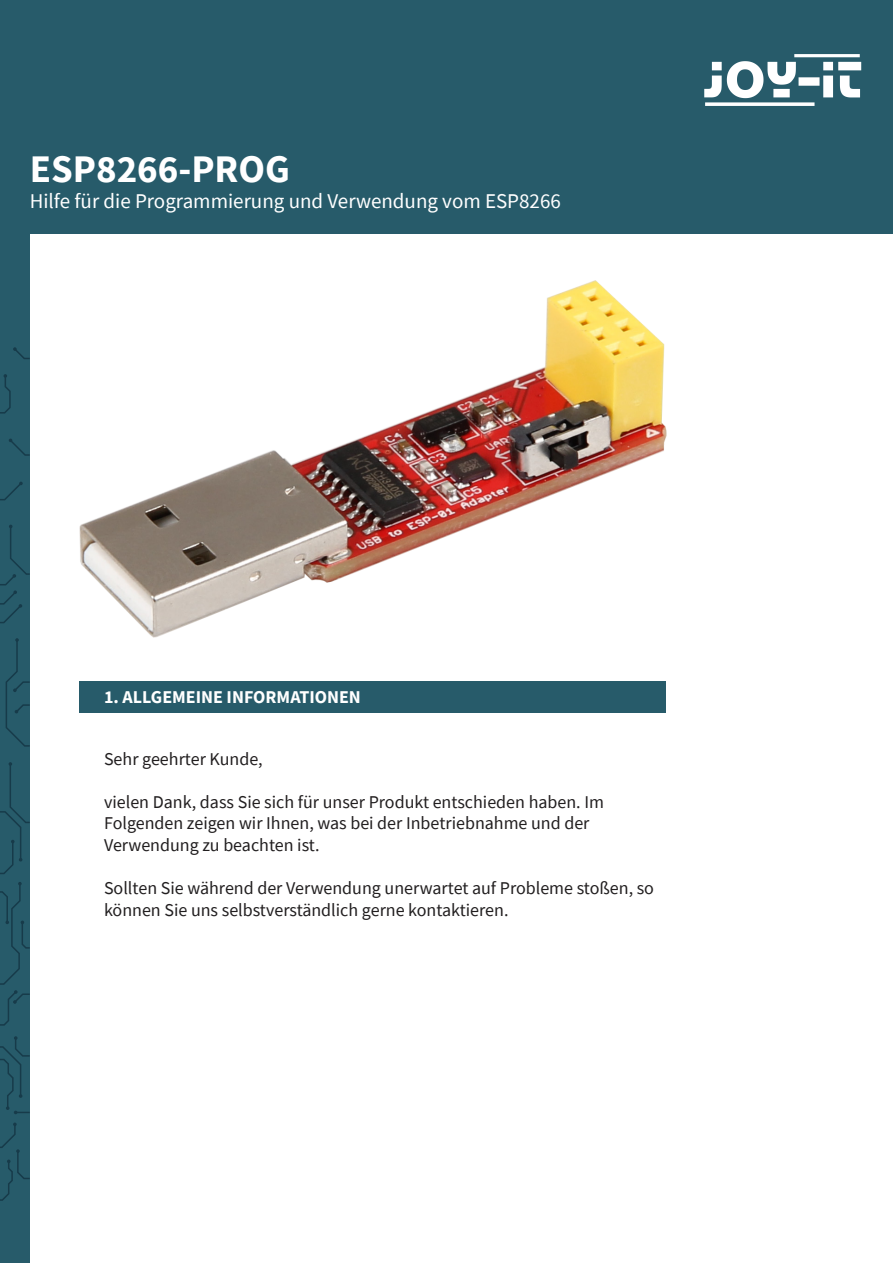
<style>
.page{position:relative;width:893px;height:1263px;background:#fff}
.page>*{position:absolute;margin:0;border:0;box-sizing:border-box;transform-origin:0 0}
.t1{font:700 39px "Source Sans Pro";color:#fff}
.t2{font:21px "Source Sans Pro";color:#fff}
.Default{font:18px/21.6px "Source Sans Pro";color:#211e1f}
.t3{font:700 18px "Source Sans Pro";color:#fff}
</style>
<div class="page">
<img style="left:80px;top:280px;width:586px;height:357px">
<div style="left:0;top:0;width:893px;height:234px;background:#275b6a"></div>
<img style="left:704px;top:54px;width:158px;height:52px">
<div style="left:0;top:208px;width:30px;height:1055px;background:#275b6a"></div>
<div style="left:80px;top:681px;width:586px;height:32px;background:#275b6a"></div>
<svg style="left:0;top:1122px;width:30px;height:79px"></svg>
<svg style="left:0;top:1036px;width:30px;height:78px"></svg>
<svg style="left:0;top:882px;width:30px;height:144px"></svg>
<svg style="left:0;top:762px;width:30px;height:112px"></svg>
<svg style="left:5px;top:638px;width:25px;height:109px"></svg>
<svg style="left:0;top:525px;width:30px;height:99px"></svg>
<svg style="left:0;top:482px;width:23px;height:19px"></svg>
<svg style="left:9px;top:438px;width:21px;height:18px"></svg>
<svg style="left:0;top:374px;width:11px;height:40px"></svg>
<svg style="left:13px;top:347px;width:17px;height:12px"></svg>
<p class="t1" style="left:30px;top:143px;width:262px">ESP8266-PROG</p>
<p class="t2" style="left:30px;top:187px;width:533px">Hilfe für die Programmierung und Verwendung vom ESP8266</p>
<p class="t3" style="left:104px;top:685px;width:258px">1. ALLGEMEINE INFORMATIONEN</p>
<p class="Default" style="left:104px;top:748px;width:160px">Sehr geehrter Kunde,</p>
<p class="Default" style="left:104px;top:791px;width:501px">vielen Dank, dass Sie sich für unser Produkt entschieden haben. Im</p>
<p class="Default" style="left:104px;top:812px;width:487px">Folgenden zeigen wir Ihnen, was bei der Inbetriebnahme und der<br>Verwendung zu beachten ist.</p>
<p class="Default" style="left:104px;top:877px;width:551px">Sollten Sie während der Verwendung unerwartet auf Probleme stoßen, so können Sie uns selbstverständlich gerne kontaktieren.</p>
</div>
